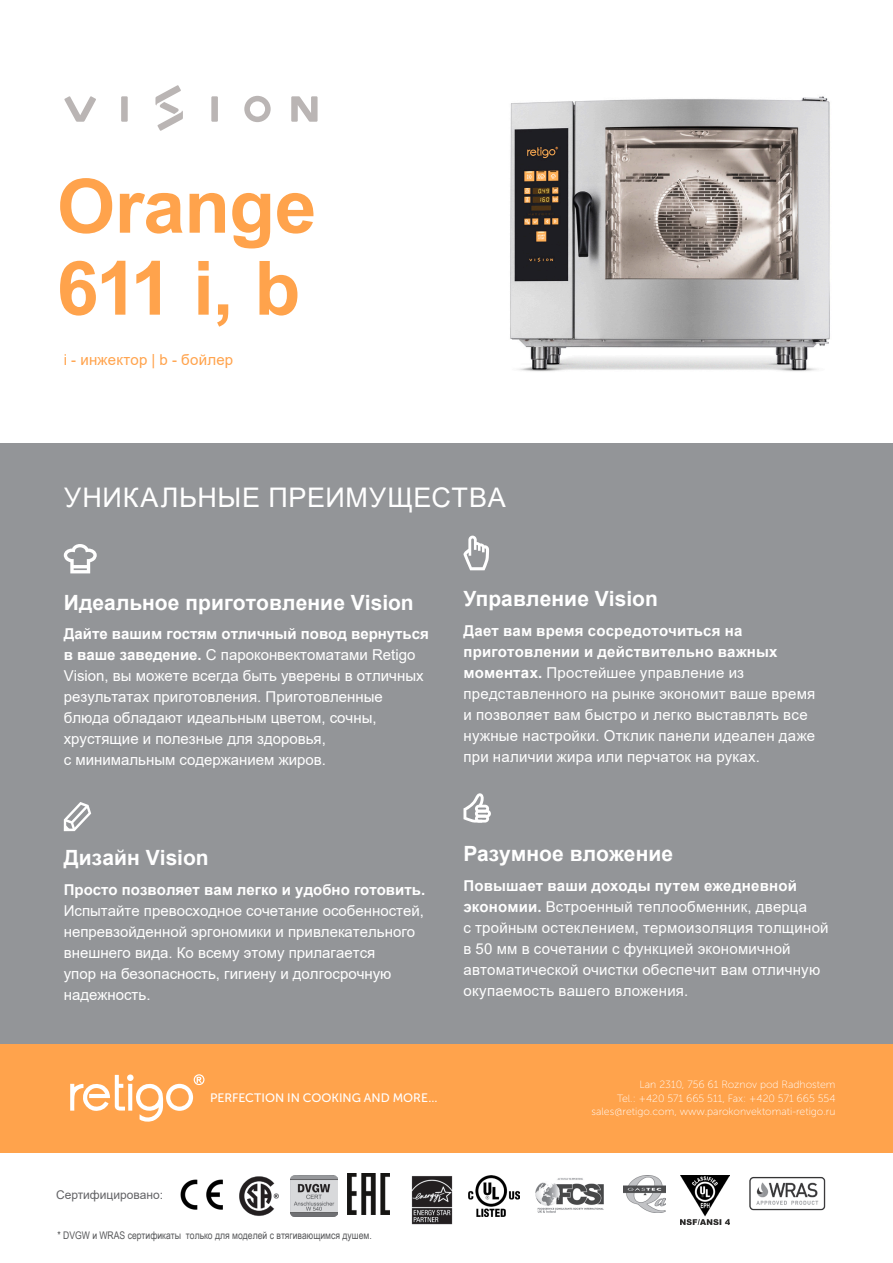
<style>
.page{position:relative;width:893px;height:1263px;background:#fff}
.page>*{position:absolute;margin:0;border:0;box-sizing:border-box;transform-origin:0 0}
.t1{font:700 75px "Arial";letter-spacing:-.01em;color:#ffa34c}
.t2{font:27px "Arial";letter-spacing:.025em;color:#fff}
.t3{font:700 21px "Arial";letter-spacing:.005em;color:#fff}
.Podnadpis{font:15px/21px "Arial";color:#fff}
.Podnadpis-2{font:700 15px "Arial";color:#fff}
.Podnadpis-3{font:15px "Arial";letter-spacing:.015em;color:#ffa34c}
.t4{font:12.15px "Museo Sans 500";color:#fff}
.t5{font:12px "Arial";color:#636366}
.t6{font:10.5px/13.5px "Museo Sans 100";color:#fff;text-align:right}
.t7{font:10.5px "Arial Narrow";color:#57585a}
.s1{font-weight:700}
</style>
<div class="page">
<div style="left:0;top:1043px;width:893px;height:109px;background:#ffa34c"></div>
<svg style="left:70px;top:1074px;width:134px;height:48px"></svg>
<img style="left:180px;top:1179px;width:43px;height:31px">
<img style="left:239px;top:1176px;width:40px;height:40px">
<img style="left:291px;top:1176px;width:46px;height:40px">
<img style="left:348px;top:1173px;width:41px;height:41px">
<img style="left:411px;top:1176px;width:42px;height:48px">
<img style="left:535px;top:1178px;width:69px;height:35px">
<img style="left:624px;top:1175px;width:41px;height:37px">
<img style="left:680px;top:1176px;width:49px;height:48px">
<img style="left:468px;top:1176px;width:51px;height:40px">
<img style="left:745px;top:1152px;width:86px;height:59px">
<div style="left:0;top:443px;width:893px;height:600px;background:#939598"></div>
<svg style="left:244px;top:96px;width:27px;height:26px"></svg>
<svg style="left:155px;top:85px;width:28px;height:46px"></svg>
<svg style="left:64px;top:96px;width:32px;height:26px"></svg>
<div style="left:211px;top:96px;width:7px;height:26px;background:#bab5b4"></div>
<div style="left:121px;top:96px;width:7px;height:26px;background:#bab5b4"></div>
<svg style="left:291px;top:96px;width:27px;height:26px"></svg>
<img style="left:510px;top:96px;width:320px;height:276px">
<svg style="left:64px;top:544px;width:33px;height:29px"></svg>
<svg style="left:64px;top:802px;width:27px;height:29px"></svg>
<svg style="left:463px;top:536px;width:26px;height:34px"></svg>
<svg style="left:463px;top:793px;width:28px;height:29px"></svg>
<h1 class="t1" style="left:57px;top:153px;width:261px">Orange</h1>
<h1 class="t1" style="left:57px;top:235px;width:245px">611 i, b</h1>
<p class="Podnadpis-3" style="left:64px;top:350px;width:171px">i - инжектор | b - бойлер</p>
<h2 class="t2" style="left:64px;top:479px;width:443px">УНИКАЛЬНЫЕ ПРЕИМУЩЕСТВА</h2>
<h3 class="t3" style="left:64px;top:587px;width:351px">Идеальное приготовление Vision</h3>
<p class="Podnadpis" style="left:64px;top:623px;width:367px"><span class="s1">Дайте вашим гостям отличный повод вернуться в ваше заведение.</span> С пароконвектоматами Retigo Vision, вы можете всегда быть уверены в отличных результатах приготовления. Приготовленные блюда обладают идеальным цветом, сочны, хрустящие и полезные для здоровья,<br>с минимальным содержанием жиров.</p>
<h3 class="t3" style="left:64px;top:843px;width:146px">Дизайн Vision</h3>
<p class="Podnadpis-2" style="left:64px;top:879px;width:363px">Просто позволяет вам легко и удобно готовить.</p>
<p class="Podnadpis" style="left:64px;top:900px;width:362px">Испытайте превосходное сочетание особенностей, непревзойденной эргономики и привлекательного внешнего вида. Ко всему этому прилагается<br>упор на безопасность, гигиену и долгосрочную надежность.</p>
<h3 class="t3" style="left:463px;top:584px;width:196px">Управление Vision</h3>
<p class="Podnadpis" style="left:463px;top:620px;width:353px"><span class="s1">Дает вам время сосредоточиться на приготовлении и действительно важных моментах.</span> Простейшее управление из представленного на рынке экономит ваше время и позволяет вам быстро и легко выставлять все нужные настройки. Отклик панели идеален даже при наличии жира или перчаток на руках.</p>
<h3 class="t3" style="left:463px;top:839px;width:211px">Разумное вложение</h3>
<p class="Podnadpis" style="left:463px;top:875px;width:367px"><span class="s1">Повышает ваши доходы путем ежедневной экономии.</span> Встроенный теплообменник, дверца<br>с тройным остеклением, термоизоляция толщиной в 50 мм в сочетании с функцией экономичной автоматической очистки обеспечит вам отличную окупаемость вашего вложения.</p>
<p class="t4" style="left:210px;top:1091px;width:229px">PERFECTION IN COOKING AND MORE...</p>
<p class="t5" style="left:56px;top:1186px;width:108px">Сертифицировано:</p>
<p class="t7" style="left:57px;top:1227px;width:316px">* DVGW и WRAS сертификаты только для моделей с втягивающимся душем.</p>
<p class="t6" style="left:592px;top:1078px;width:245px">Lan 2310, 756 61 Roznov pod Radhostem<br>Tel.: +420 571 665 511, Fax: +420 571 665 554 sales@retigo.com, www.parokonvektomati-retigo.ru</p>
</div>
